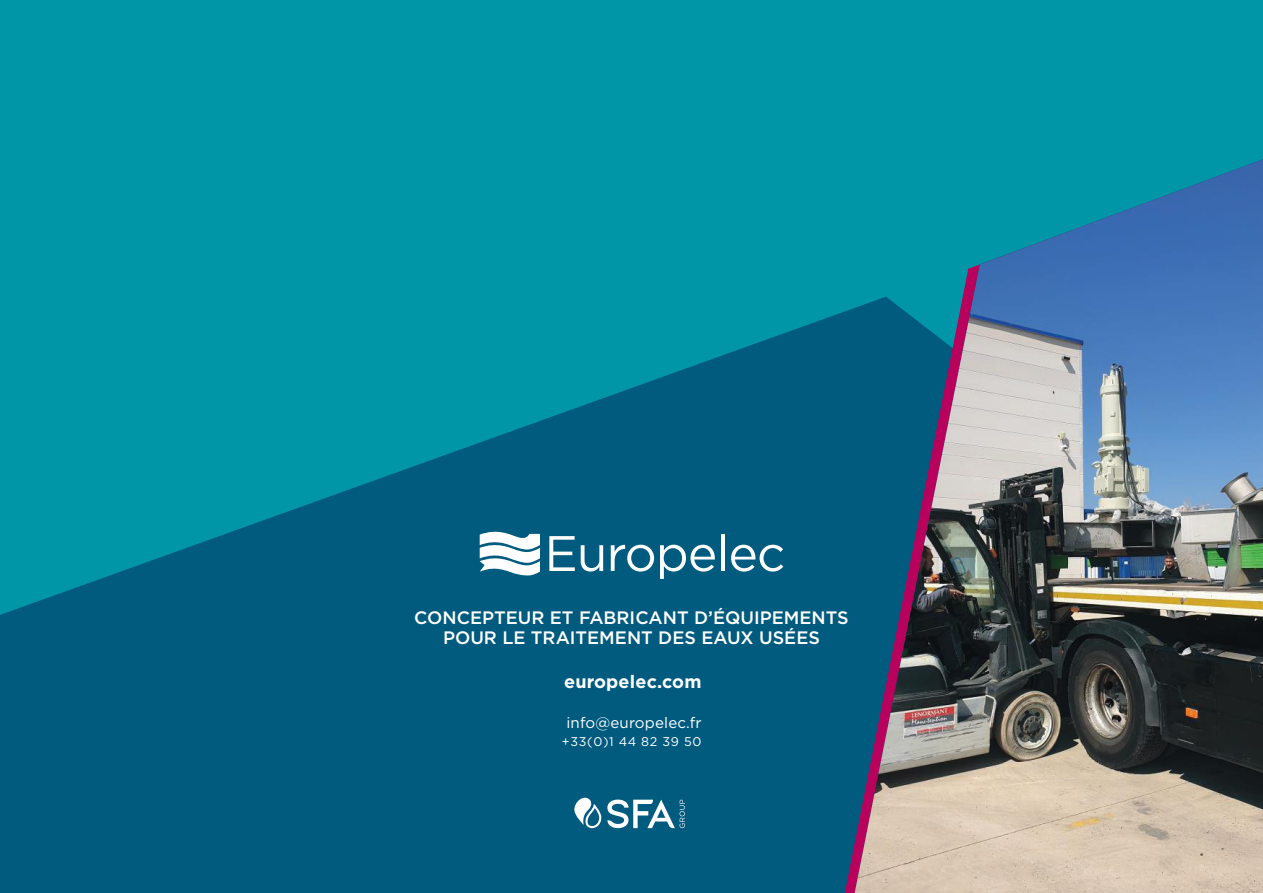
<style>
.page{position:relative;width:1263px;height:893px;background:#0096a7}
.page>*{position:absolute;margin:0;border:0;box-sizing:border-box;transform-origin:0 0}
.t1{font:500 18px/19.5px "Gotham";color:#fff;text-align:center}
.t2{font:700 18px "Gotham";letter-spacing:.01em;color:#fff}
.t3{font:15.15px "Gotham";letter-spacing:.01em;color:#fff}
.t4{font:12.6px "Gotham";letter-spacing:.05em;color:#fff}
</style>
<div class="page">
<svg style="left:0;top:311px;width:845px;height:582px;fill:#005b7f"></svg>
<div style="left:845px;top:308px;width:10px;height:585px;background:#005b7f"></div>
<img style="left:855px;top:159px;width:408px;height:734px">
<svg style="left:549px;top:536px;width:26px;height:35px"></svg>
<svg style="left:581px;top:545px;width:22px;height:26px"></svg>
<svg style="left:611px;top:545px;width:43px;height:27px"></svg>
<svg style="left:660px;top:545px;width:55px;height:34px"></svg>
<hr style="left:721px;top:535px;width:4px;height:36px;background:#fff">
<svg style="left:731px;top:545px;width:52px;height:27px"></svg>
<svg style="left:480px;top:530px;width:60px;height:45px"></svg>
<svg style="left:607px;top:800px;width:78px;height:28px"></svg>
<svg style="left:574px;top:796px;width:27px;height:32px"></svg>
<p class="t1" style="left:414px;top:608px;width:436px">CONCEPTEUR ET FABRICANT D’ÉQUIPEMENTS<br>POUR LE TRAITEMENT DES EAUX USÉES</p>
<p class="t2" style="left:564px;top:670px;width:139px">europelec.com</p>
<p class="t3" style="left:566px;top:712px;width:137px">info@europelec.fr</p>
<p class="t4" style="left:562px;top:733px;width:141px">+33(0)1 44 82 39 50</p>
</div>
